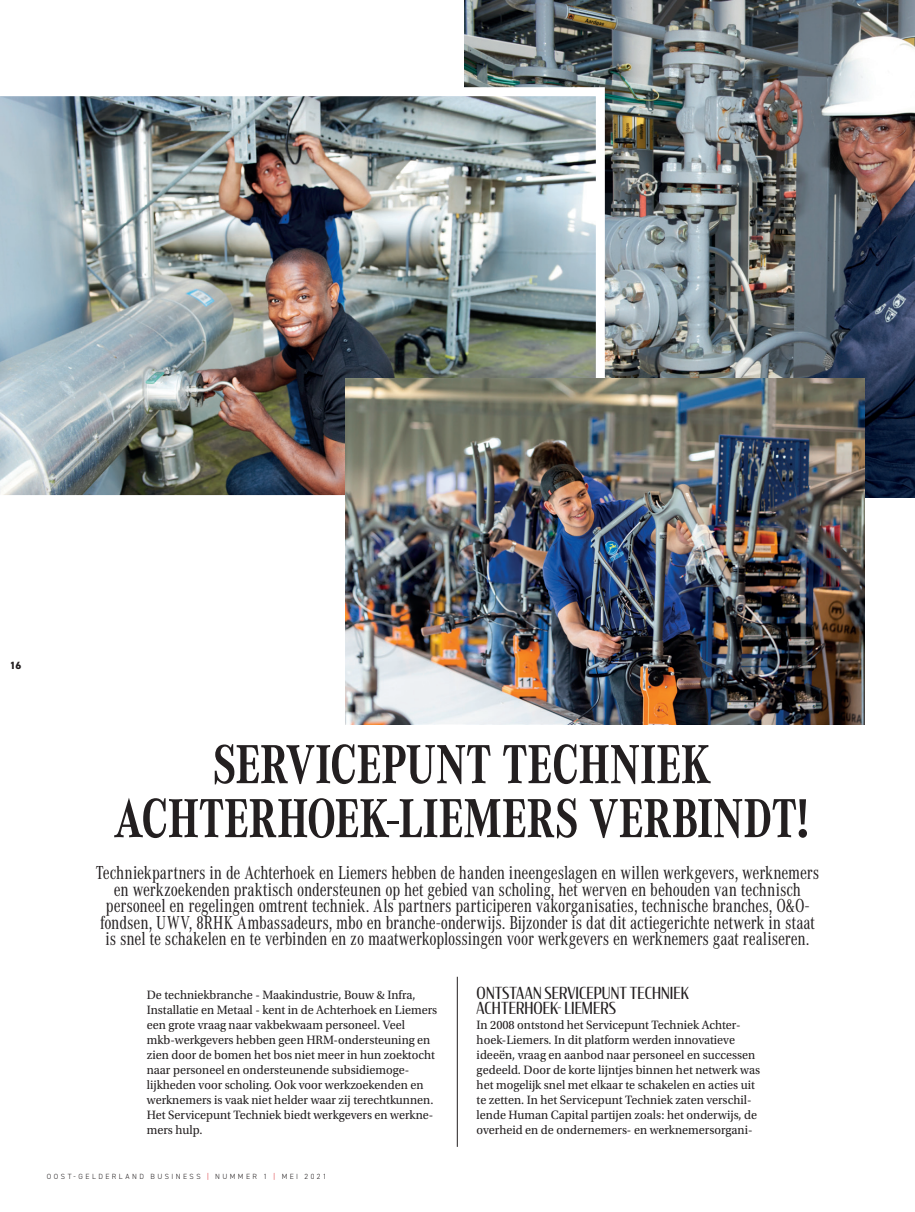
<style>
.page{position:relative;width:915px;height:1212px;background:#fff}
.page>*{position:absolute;margin:0;border:0;box-sizing:border-box;transform-origin:0 0}
.t1{font:700 57px/54px "Corporate A Cond Pro";letter-spacing:-.01em;color:#231f20;text-align:center;scale:.95 1}
.t2{font:19.5px/16.5px "Corporate A Cond Pro";letter-spacing:-.01em;color:#231f20;text-align:center;scale:.95 1}
.t3{font:16.5px/15px "Condor Cond";color:#231f20}
.t4{font:12.75px/15px "Utopia Std";color:#231f20;scale:.96 1}
.t5{font:800 10.5px "DIN2014";color:#231f20}
.t6{font:300 7.5px "DIN2014";letter-spacing:.325em;color:#231f20}
.s1{color:#d81c23}
</style>
<div class="page">
<hr style="left:457px;top:977px;width:1px;height:170px;background:#231f20">
<img style="left:465px;top:0;width:449px;height:497px">
<img style="left:0;top:87px;width:604px;height:409px">
<img style="left:345px;top:379px;width:519px;height:345px">
<p class="t5" style="left:10px;top:658px;width:13px">16</p>
<h1 class="t1" style="left:114px;top:736px;width:733px">SERVICEPUNT TECHNIEK<br>ACHTERHOEK-LIEMERS VERBINDT!</h1>
<p class="t2" style="left:96px;top:864px;width:762px">Techniekpartners in de Achterhoek en Liemers hebben de handen ineengeslagen en willen werkgevers, werknemers en werkzoekenden praktisch ondersteunen op het gebied van scholing, het werven en behouden van technisch personeel en regelingen omtrent techniek. Als partners participeren vakorganisaties, technische branches, O&amp;O&shy;fondsen, UWV, 8RHK Ambassadeurs, mbo en branche-onderwijs. Bijzonder is dat dit actiegerichte netwerk in staat is snel te schakelen en te verbinden en zo maatwerkoplossingen voor werkgevers en werknemers gaat realiseren.</p>
<p class="t4" style="left:147px;top:988px;width:304px">De techniekbranche - Maakindustrie, Bouw &amp; Infra, Installatie en Metaal - kent in de Achterhoek en Liemers een grote vraag naar vakbekwaam personeel. Veel mkb-werkgevers hebben geen HRM-ondersteuning en zien door de bomen het bos niet meer in hun zoektocht naar personeel en ondersteunende subsidiemoge&shy;lijkheden voor scholing. Ook voor werkzoekenden en werknemers is vaak niet helder waar zij terechtkunnen.<br>Het Servicepunt Techniek biedt werkgevers en werkne&shy;mers hulp.</p>
<p class="t3" style="left:476px;top:985px;width:214px">ONTSTAAN SERVICEPUNT TECHNIEK<br>ACHTERHOEK- LIEMERS</p>
<p class="t4" style="left:476px;top:1018px;width:297px">In 2008 ontstond het Servicepunt Techniek Achter&shy;hoek-Liemers. In dit platform werden innovatieve ideeën, vraag en aanbod naar personeel en successen gedeeld. Door de korte lijntjes binnen het netwerk was het mogelijk snel met elkaar te schakelen en acties uit te zetten. In het Servicepunt Techniek zaten verschil&shy;lende Human Capital partijen zoals: het onderwijs, de overheid en de ondernemers- en werknemersorgani-</p>
<p class="t6" style="left:47px;top:1172px;width:281px">OOST-GELDERLAND BUSINESS <span class="s1">|</span> NUMMER 1 <span class="s1">|</span> MEI 2021</p>
</div>
